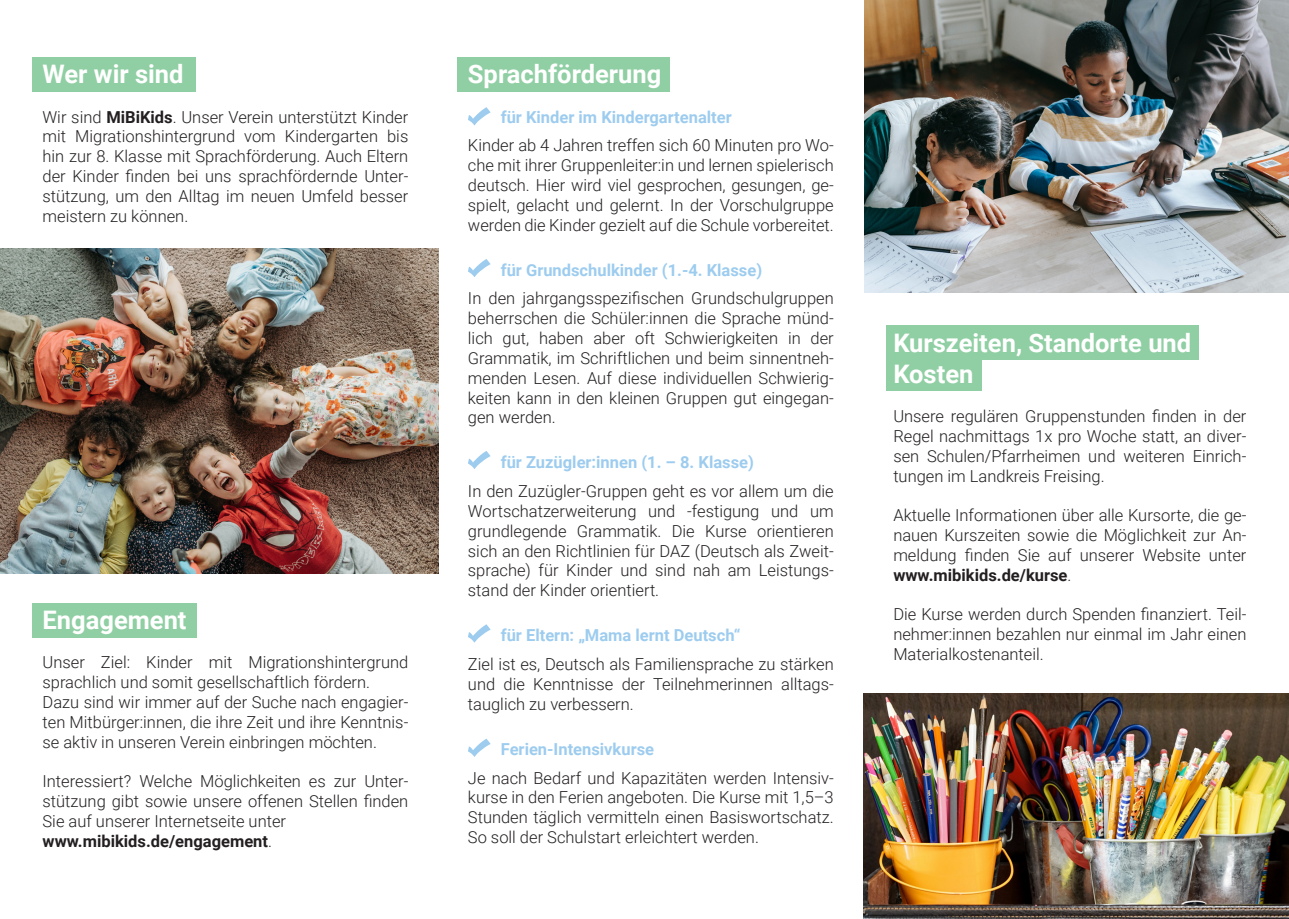
<style>
.page{position:relative;width:1289px;height:919px;background:#fff}
.page>*{position:absolute;margin:0;border:0;box-sizing:border-box;transform-origin:0 0}
.t1{font:700 25.5px/30.6px "Roboto";color:#fff}
.t2{font:300 16.5px/19.8px "Roboto";color:#231f20;text-align:justify}
.t3{font:700 16.5px "Roboto";color:#9dccef}
.t4{font:700 16.5px "Roboto";color:#231f20}
.s1{font-weight:700}
.s2{font-weight:300}
</style>
<div class="page">
<div style="left:32px;top:603px;width:165px;height:35px;background:#90cfa4"></div>
<div style="left:885px;top:356px;width:96px;height:34px;background:#90cfa4"></div>
<div style="left:457px;top:57px;width:213px;height:34px;background:#90cfa4"></div>
<div style="left:32px;top:57px;width:163px;height:34px;background:#90cfa4"></div>
<div style="left:885px;top:325px;width:313px;height:35px;background:#90cfa4"></div>
<img style="left:0;top:249px;width:438px;height:324px">
<svg style="left:468px;top:259px;width:22px;height:18px"></svg>
<img style="left:863px;top:693px;width:425px;height:225px">
<img style="left:864px;top:0;width:424px;height:293px">
<svg style="left:468px;top:107px;width:22px;height:18px"></svg>
<svg style="left:468px;top:451px;width:22px;height:18px"></svg>
<svg style="left:468px;top:738px;width:22px;height:18px"></svg>
<svg style="left:468px;top:624px;width:22px;height:18px"></svg>
<p class="t1" style="left:43px;top:58px;width:143px">Wer wir sind</p>
<p class="t2" style="left:43px;top:106px;width:367px">Wir sind <span class="s1">MiBiKids</span>. Unser Verein unterstützt Kinder mit Migrationshintergrund vom Kindergarten bis hin zur 8. Klasse mit Sprachförderung. Auch Eltern der Kinder finden bei uns sprachfördernde Unter&shy;stützung, um den Alltag im neuen Umfeld besser meistern zu können.</p>
<p class="t1" style="left:43px;top:603px;width:145px">Engagement</p>
<p class="t2" style="left:43px;top:652px;width:367px">Unser Ziel: Kinder mit Migrationshintergrund sprachlich und somit gesellschaftlich fördern.</p>
<p class="t2" style="left:43px;top:691px;width:367px">Dazu sind wir immer auf der Suche nach engagier&shy;ten Mitbürger:innen, die ihre Zeit und ihre Kenntnis&shy;se aktiv in unseren Verein einbringen möchten.</p>
<p class="t2" style="left:43px;top:770px;width:367px">Interessiert? Welche Möglichkeiten es zur Unter&shy;stützung gibt sowie unsere offenen Stellen finden Sie auf unserer Internetseite unter</p>
<p class="t4" style="left:43px;top:829px;width:231px">www.mibikids.de/engagement<span class="s2">.</span></p>
<p class="t1" style="left:468px;top:58px;width:195px">Sprachförderung</p>
<p class="t3" style="left:501px;top:105px;width:232px">für Kinder im Kindergartenalter</p>
<p class="t2" style="left:468px;top:135px;width:367px">Kinder ab 4 Jahren treffen sich 60 Minuten pro Wo&shy;che mit ihrer Gruppenleiter:in und lernen spielerisch deutsch. Hier wird viel gesprochen, gesungen, ge&shy;spielt, gelacht und gelernt. In der Vorschulgruppe werden die Kinder gezielt auf die Schule vorbereitet.</p>
<p class="t3" style="left:501px;top:258px;width:263px">für Grundschulkinder (1.-4. Klasse)</p>
<p class="t2" style="left:468px;top:288px;width:367px">In den jahrgangsspezifischen Grundschulgruppen beherrschen die Schüler:innen die Sprache münd&shy;lich gut, haben aber oft Schwierigkeiten in der Grammatik, im Schriftlichen und beim sinnentneh&shy;menden Lesen. Auf diese individuellen Schwierig&shy;keiten kann in den kleinen Gruppen gut eingegan&shy;gen werden.</p>
<p class="t3" style="left:501px;top:451px;width:255px">für Zuzügler:innen (1. – 8. Klasse)</p>
<p class="t2" style="left:468px;top:481px;width:367px">In den Zuzügler-Gruppen geht es vor allem um die Wortschatzerweiterung und -festigung und um grundlegende Grammatik. Die Kurse orientieren sich an den Richtlinien für DAZ (Deutsch als Zweit&shy;sprache) für Kinder und sind nah am Leistungs&shy;stand der Kinder orientiert.</p>
<p class="t3" style="left:501px;top:623px;width:241px">für Eltern: „Mama lernt Deutsch“</p>
<p class="t2" style="left:468px;top:653px;width:367px">Ziel ist es, Deutsch als Familiensprache zu stärken und die Kenntnisse der Teilnehmerinnen alltags&shy;tauglich zu verbessern.</p>
<p class="t3" style="left:501px;top:737px;width:155px">Ferien-Intensivkurse</p>
<p class="t2" style="left:468px;top:767px;width:367px">Je nach Bedarf und Kapazitäten werden Intensiv&shy;kurse in den Ferien angeboten. Die Kurse mit 1,5–3<br>Stunden täglich vermitteln einen Basiswortschatz.<br>So soll der Schulstart erleichtert werden.</p>
<p class="t1" style="left:893px;top:327px;width:299px">Kurszeiten, Standorte und<br>Kosten</p>
<p class="t2" style="left:893px;top:406px;width:354px">Unsere regulären Gruppenstunden finden in der Regel nachmittags 1x pro Woche statt, an diver&shy;sen Schulen/Pfarrheimen und weiteren Einrich&shy;tungen im Landkreis Freising.</p>
<p class="t2" style="left:893px;top:505px;width:354px">Aktuelle Informationen über alle Kursorte, die ge&shy;nauen Kurszeiten sowie die Möglichkeit zur An&shy;meldung finden Sie auf unserer Website unter <span class="s1">www.mibikids.de/kurse</span>.</p>
<p class="t2" style="left:893px;top:604px;width:354px">Die Kurse werden durch Spenden finanziert. Teil&shy;nehmer:innen bezahlen nur einmal im Jahr einen Materialkostenanteil.</p>
</div>
